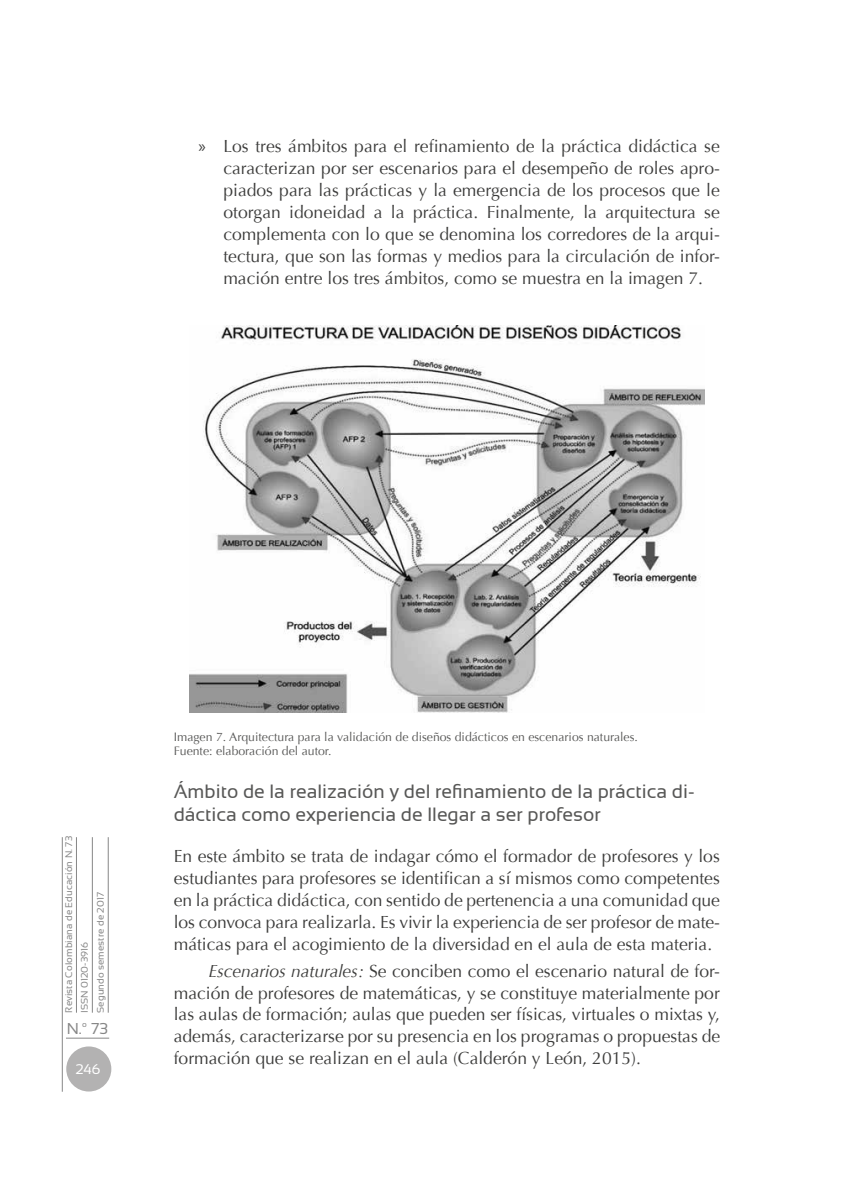
<style>
.page{position:relative;width:844px;height:1191px;background:#fff}
.page>*{position:absolute;margin:0;border:0;box-sizing:border-box;transform-origin:0 0}
.t1{font:19.25px/23.1px "Sansation";color:#575756}
.t2{font:17.5px/21.9px "Optima";color:#3c3c3b;text-align:justify}
.t3{font:15.75px "Sansation";color:#878787}
.t4{font:14px "Sansation";color:#fff}
.t5{font:12.25px/14px "Optima";color:#575756}
.t6{font:9.62px/15.4px "Sansation";letter-spacing:.01em;color:#878787}
.s1{font-family:"Myriad Pro"}
.s2{font-style:italic}
</style>
<div class="page">
<hr style="left:62px;top:837px;width:1px;height:254px;background:#878787">
<hr style="left:76px;top:837px;width:1px;height:175px;background:#878787">
<hr style="left:92px;top:837px;width:1px;height:175px;background:#878787">
<hr style="left:108px;top:837px;width:1px;height:175px;background:#878787">
<hr style="left:66px;top:1037px;width:43px;height:1px;background:#878787">
<div style="left:66px;top:1046px;width:45px;height:45px;background:#b3b2b2;border-radius:50%"></div>
<img style="left:189px;top:325px;width:515px;height:387px">
<p class="t2" style="left:223px;top:136px;width:498px;text-indent:-25px"><span class="s1">»</span> Los tres ámbitos para el refinamiento de la práctica didáctica se caracterizan por ser escenarios para el desempeño de roles apro&shy;piados para las prácticas y la emergencia de los procesos que le otorgan idoneidad a la práctica. Finalmente, la arquitectura se complementa con lo que se denomina los corredores de la arqui&shy;tectura, que son las formas y medios para la circulación de infor&shy;mación entre los tres ámbitos, como se muestra en la imagen 7.</p>
<p class="t6" style="left:61px;top:1012px;width:178px;rotate:-90deg">Revista Colombiana de Educación N. 73<br>ISSN 0120-3916</p>
<p class="t6" style="left:93px;top:1012px;width:122px;rotate:-90deg">Segundo semestre de 2017</p>
<p class="t3" style="left:67px;top:1019px;width:43px">N.º 73</p>
<p class="t4" style="left:76px;top:1061px;width:26px">246</p>
<p class="t5" style="left:174px;top:729px;width:465px">Imagen 7. Arquitectura para la validación de diseños didácticos en escenarios naturales.<br>Fuente: elaboración del autor.</p>
<p class="t1" style="left:174px;top:779px;width:522px">Ámbito de la realización y del refinamiento de la práctica di&shy;dáctica como experiencia de llegar a ser profesor</p>
<p class="t2" style="left:174px;top:845px;width:547px">En este ámbito se trata de indagar cómo el formador de profesores y los estudiantes para profesores se identifican a sí mismos como competentes en la práctica didáctica, con sentido de pertenencia a una comunidad que los convoca para realizarla. Es vivir la experiencia de ser profesor de mate&shy;máticas para el acogimiento de la diversidad en el aula de esta materia.</p>
<p class="t2" style="left:174px;top:960px;width:548px;text-indent:35px"><span class="s2">Escenarios naturales:</span> Se conciben como el escenario natural de for&shy;mación de profesores de matemáticas, y se constituye materialmente por las aulas de formación; aulas que pueden ser físicas, virtuales o mixtas y, además, caracterizarse por su presencia en los programas o propuestas de formación que se realizan en el aula (Calderón y León, 2015).</p>
</div>
